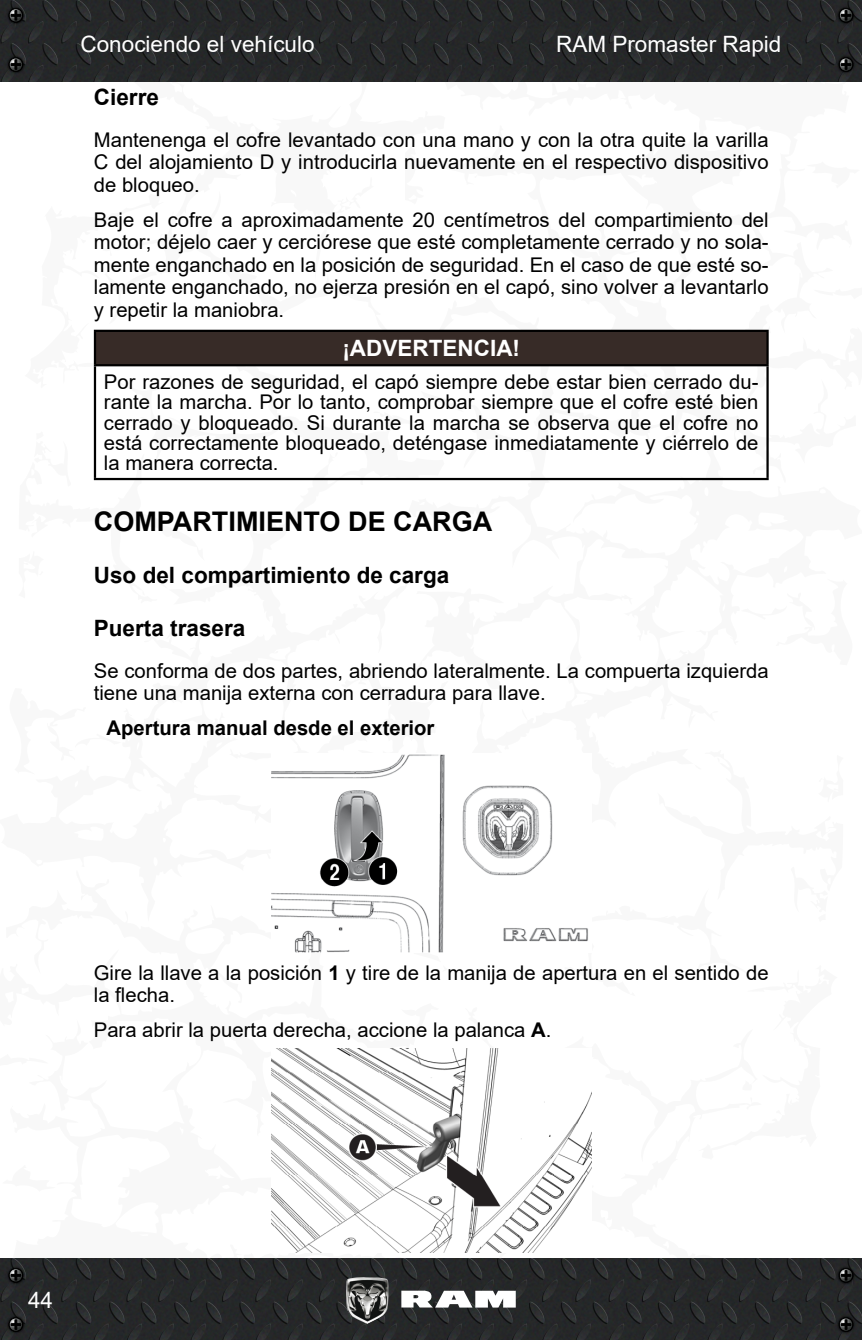
<style>
.page{position:relative;width:862px;height:1340px;background:#fff}
.page>*{position:absolute;margin:0;border:0;box-sizing:border-box;transform-origin:0 0}
._1_Título{font:700 27px "Arial";color:#000}
._2_Subtítulo{font:700 22.5px "Arial";color:#000}
.t1{font:22.5px "Arial";color:#fff}
.Adver_Preca_Título{font:700 22.5px "Arial";color:#fff}
._4_Normal{font:20.25px/22.5px "Arial";color:#000;text-align:justify}
.Adver_Preca_Texto{font:20.25px/20.2px "Arial";color:#000;text-align:justify}
._3_Tercer_sub{font:700 20.25px "Arial";color:#000}
.s1{font-weight:700}
</style>
<div class="page">
<svg style="left:861px;top:39px;width:1px;height:1259px"></svg>
<img style="left:0;top:0;width:861px;height:81px">
<img style="left:0;top:1258px;width:861px;height:81px">
<svg style="left:401px;top:1290px;width:114px;height:17px"></svg>
<img style="left:346px;top:1276px;width:42px;height:47px">
<img style="left:5px;top:4px;width:22px;height:22px">
<svg style="left:8px;top:8px;width:16px;height:15px"></svg>
<img style="left:5px;top:1264px;width:22px;height:22px">
<svg style="left:8px;top:1267px;width:16px;height:15px"></svg>
<img style="left:834px;top:4px;width:22px;height:22px">
<svg style="left:837px;top:8px;width:16px;height:15px"></svg>
<img style="left:834px;top:1264px;width:22px;height:22px">
<svg style="left:837px;top:1267px;width:16px;height:15px"></svg>
<img style="left:5px;top:53px;width:22px;height:23px">
<svg style="left:8px;top:57px;width:16px;height:15px"></svg>
<img style="left:5px;top:1313px;width:22px;height:22px">
<svg style="left:8px;top:1316px;width:16px;height:15px"></svg>
<img style="left:834px;top:53px;width:22px;height:23px">
<svg style="left:837px;top:57px;width:16px;height:15px"></svg>
<img style="left:834px;top:1313px;width:22px;height:22px">
<svg style="left:837px;top:1316px;width:16px;height:15px"></svg>
<div style="left:95px;top:331px;width:672px;height:34px;background:#372b27"></div>
<hr style="left:94px;top:330px;width:674px;height:2px;background:#000">
<hr style="left:94px;top:332px;width:2px;height:32px;background:#000">
<hr style="left:766px;top:332px;width:2px;height:32px;background:#000">
<hr style="left:94px;top:364px;width:674px;height:2px;background:#000">
<hr style="left:94px;top:366px;width:2px;height:112px;background:#000">
<hr style="left:766px;top:366px;width:2px;height:112px;background:#000">
<hr style="left:94px;top:478px;width:674px;height:2px;background:#000">
<img style="left:271px;top:754px;width:317px;height:198px">
<img style="left:271px;top:1048px;width:319px;height:204px">
<p class="t1" style="left:80px;top:29px;width:235px">Conociendo el vehículo</p>
<p class="t1" style="left:556px;top:29px;width:227px">RAM Promaster Rapid</p>
<p class="_2_Subtítulo" style="left:94px;top:81px;width:67px">Cierre</p>
<p class="_4_Normal" style="left:94px;top:128px;width:676px">Mantenenga el cofre levantado con una mano y con la otra quite la varilla C del alojamiento D y introducirla nuevamente en el respectivo dispositivo de bloqueo.</p>
<p class="_4_Normal" style="left:94px;top:208px;width:676px">Baje el cofre a aproximadamente 20 centímetros del compartimiento del motor; déjelo caer y cerciórese que esté completamente cerrado y no sola&shy;mente enganchado en la posición de seguridad. En el caso de que esté so&shy;lamente enganchado, no ejerza presión en el capó, sino volver a levantarlo y repetir la maniobra.</p>
<p class="Adver_Preca_Título" style="left:342px;top:332px;width:179px">¡ADVERTENCIA!</p>
<p class="Adver_Preca_Texto" style="left:104px;top:371px;width:655px">Por razones de seguridad, el capó siempre debe estar bien cerrado du&shy;rante la marcha. Por lo tanto, comprobar siempre que el cofre esté bien cerrado y bloqueado. Si durante la marcha se observa que el cofre no está correctamente bloqueado, deténgase inmediatamente y ciérrelo de la manera correcta.</p>
<p class="_1_Título" style="left:94px;top:502px;width:399px">COMPARTIMIENTO DE CARGA</p>
<p class="_2_Subtítulo" style="left:94px;top:559px;width:357px">Uso del compartimiento de carga</p>
<p class="_2_Subtítulo" style="left:94px;top:612px;width:153px">Puerta trasera</p>
<p class="_4_Normal" style="left:94px;top:659px;width:676px">Se conforma de dos partes, abriendo lateralmente. La compuerta izquierda tiene una manija externa con cerradura para llave.</p>
<p class="_3_Tercer_sub" style="left:107px;top:714px;width:329px">Apertura manual desde el exterior</p>
<p class="_4_Normal" style="left:94px;top:961px;width:676px">Gire la llave a la posición <span class="s1">1</span> y tire de la manija de apertura en el sentido de la flecha.</p>
<p class="_4_Normal" style="left:94px;top:1018px;width:459px">Para abrir la puerta derecha, accione la palanca <span class="s1">A</span>.</p>
<p class="t1" style="left:28px;top:1284px;width:27px">44</p>
</div>
